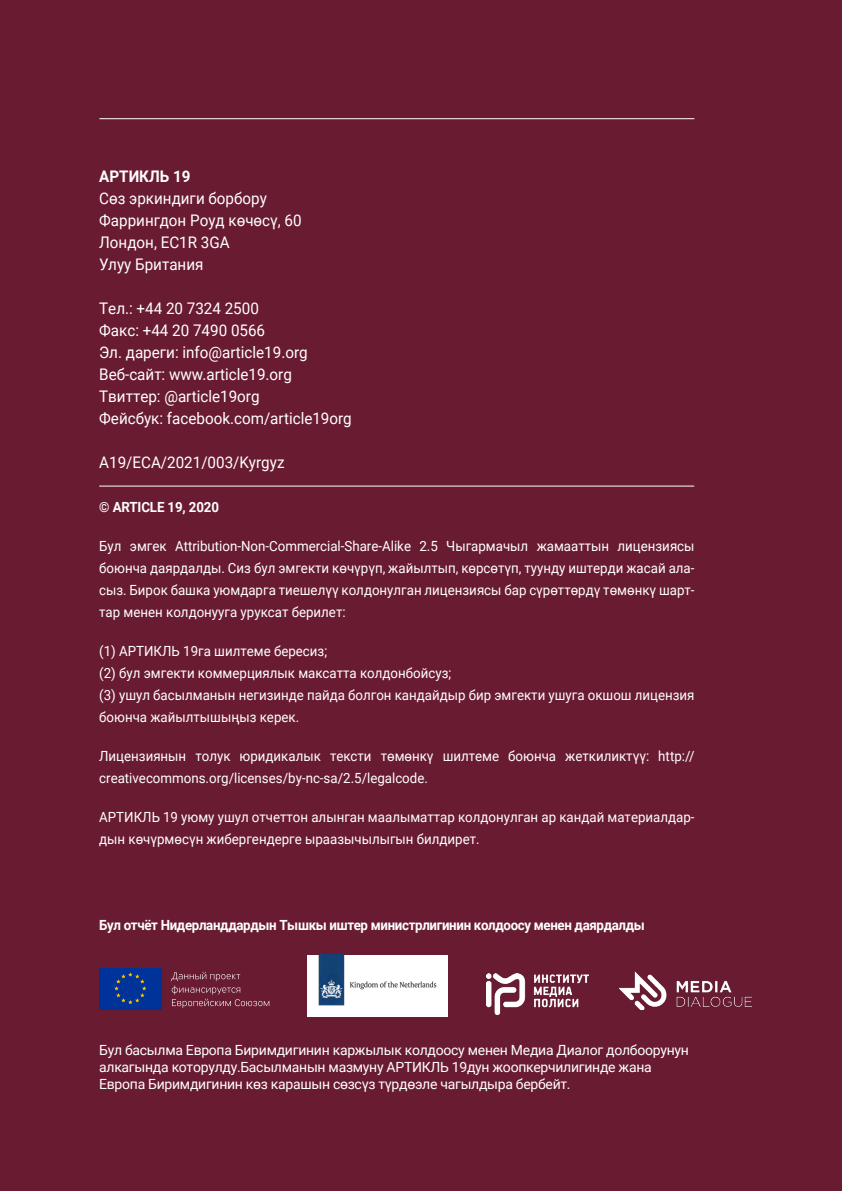
<style>
.page{position:relative;width:842px;height:1191px;background:#691b32}
.page>*{position:absolute;margin:0;border:0;box-sizing:border-box;transform-origin:0 0}
.t1{font:16px/22px "Roboto";color:#fff;scale:.95 1}
.t2{font:700 16px "Roboto";color:#fff;scale:.95 1}
.t3{font:14px/22px "Roboto";color:#fff;scale:.95 1}
.t4{font:14px/16.8px "Roboto";letter-spacing:-.02em;color:#fff}
.t5{font:700 14px "Roboto";letter-spacing:-.025em;color:#fff;scale:.95 1}
</style>
<div class="page">
<hr style="left:99px;top:118px;width:595px;height:1px;background:#fff">
<hr style="left:99px;top:486px;width:595px;height:1px;background:#fff">
<img style="left:486px;top:973px;width:102px;height:41px">
<img style="left:307px;top:954px;width:141px;height:63px">
<img style="left:620px;top:971px;width:131px;height:38px">
<div style="left:99px;top:967px;width:62px;height:42px;background:#039"></div>
<svg style="left:114px;top:972px;width:32px;height:32px"></svg>
<svg style="left:171px;top:971px;width:98px;height:37px"></svg>
<p class="t2" style="left:99px;top:165px;width:98px">АРТИКЛЬ 19</p>
<p class="t1" style="left:99px;top:187px;width:215px">Сөз эркиндиги борбору<br>Фаррингдон Роуд көчөсү, 60<br>Лондон, EC1R 3GA<br>Улуу Британия</p>
<p class="t1" style="left:99px;top:297px;width:267px">Tел.: +44 20 7324 2500<br>Факс: +44 20 7490 0566<br>Эл. дареги: info@article19.org<br>Веб-сайт: www.article19.org<br>Твиттер: @article19org<br>Фейсбук: facebook.com/article19org</p>
<p class="t1" style="left:99px;top:451px;width:197px">A19/ECA/2021/003/Kyrgyz</p>
<p class="t5" style="left:99px;top:497px;width:128px">© ARTICLE 19, 2020</p>
<p class="t3" style="left:99px;top:535px;width:628px;text-align:justify">Бул эмгек Attribution-Non-Commercial-Share-Alike 2.5 Чыгармачыл жамааттын лицензиясы боюнча даярдалды. Сиз бул эмгекти көчүрүп, жайылтып, көрсөтүп, туунду иштерди жасай ала&shy;сыз. Бирок башка уюмдарга тиешелүү колдонулган лицензиясы бар сүрөттөрдү төмөнкү шарт&shy;тар менен колдонууга уруксат берилет:</p>
<p class="t3" style="left:99px;top:640px;width:628px">(1) АРТИКЛЬ 19га шилтеме бересиз;<br>(2) бул эмгекти коммерциялык максатта колдонбойсуз;<br>(3) ушул басылманын негизинде пайда болгон кандайдыр бир эмгекти ушуга окшош лицензия боюнча жайылтышыңыз керек.</p>
<p class="t3" style="left:99px;top:745px;width:628px">Лицензиянын толук юридикалык тексти төмөнкү шилтеме боюнча жеткиликтүү: http:// creativecommons.org/licenses/by-nc-sa/2.5/legalcode.</p>
<p class="t3" style="left:99px;top:806px;width:628px">АРТИКЛЬ 19 уюму ушул отчеттон алынган маалыматтар колдонулган ар кандай материалдар&shy;дын көчүрмөсүн жибергендерге ыраазычылыгын билдирет.</p>
<p class="t5" style="left:99px;top:915px;width:576px">Бул отчёт Нидерланддардын Тышкы иштер министрлигинин колдоосу менен даярдалды</p>
<p class="t4" style="left:99px;top:1041px;width:591px">Бул басылма Европа Биримдигинин каржылык колдоосу менен Медиа Диалог долбоорунун алкагында которулду.Басылманын мазмуну АРТИКЛЬ 19дун жоопкерчилигинде жана<br>Европа Биримдигинин көз карашын сөзсүз түрдөэле чагылдыра бербейт.</p>
</div>
